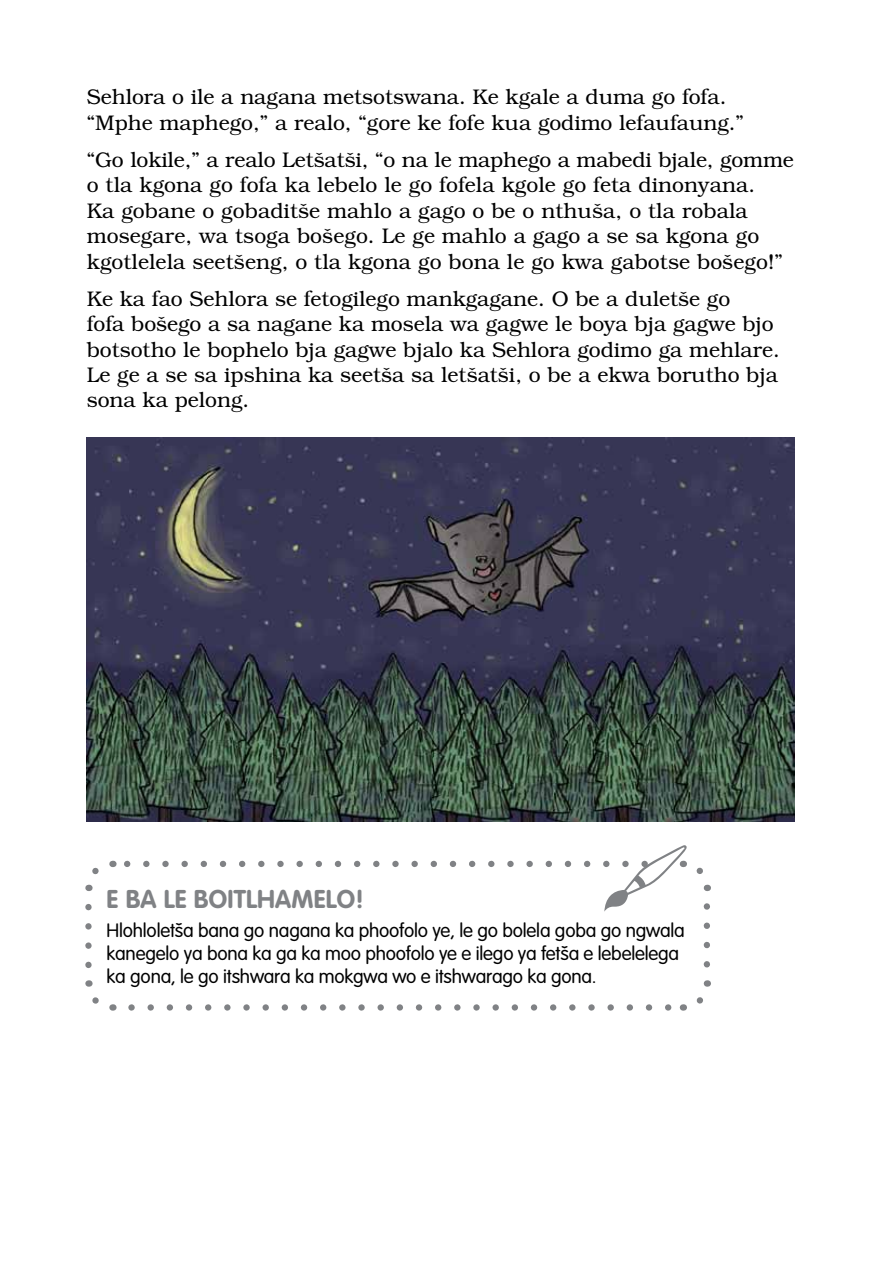
<style>
.page{position:relative;width:893px;height:1263px;background:#fff}
.page>*{position:absolute;margin:0;border:0;box-sizing:border-box;transform-origin:0 0}
.t1{font:700 25.35px "VAG Rounded Std";letter-spacing:.01em;color:#808285}
.t2{font:300 21.15px/25.3px "Bookman Std";color:#000}
.t3{font:300 19.05px/23.2px "VAG Rounded Std";letter-spacing:-.01em;color:#000}
</style>
<div class="page">
<img style="left:87px;top:437px;width:707px;height:385px">
<svg style="left:85px;top:907px;width:7px;height:61px"></svg>
<svg style="left:131px;top:1004px;width:541px;height:7px"></svg>
<svg style="left:85px;top:867px;width:14px;height:24px"></svg>
<svg style="left:87px;top:980px;width:26px;height:31px"></svg>
<svg style="left:696px;top:980px;width:15px;height:24px"></svg>
<svg style="left:124px;top:845px;width:586px;height:119px"></svg>
<p class="t2" style="left:87px;top:85px;width:659px">Sehlora o ile a nagana metsotswana. Ke kgale a duma go fofa. “Mphe maphego,” a realo, “gore ke fofe kua godimo lefaufaung.”</p>
<p class="t2" style="left:87px;top:147px;width:708px">“Go lokile,” a realo Letšatši, “o na le maphego a mabedi bjale, gomme o tla kgona go fofa ka lebelo le go fofela kgole go feta dinonyana.<br>Ka gobane o gobaditše mahlo a gago o be o nthuša, o tla robala mosegare, wa tsoga bošego. Le ge mahlo a gago a se sa kgona go kgotlelela seetšeng, o tla kgona go bona le go kwa gabotse bošego!”</p>
<p class="t2" style="left:87px;top:286px;width:695px">Ke ka fao Sehlora se fetogilego mankgagane. O be a duletše go<br>fofa bošego a sa nagane ka mosela wa gagwe le boya bja gagwe bjo botsotho le bophelo bja gagwe bjalo ka Sehlora godimo ga mehlare.<br>Le ge a se sa ipshina ka seetša sa letšatši, o be a ekwa borutho bja sona ka pelong.</p>
<p class="t1" style="left:107px;top:884px;width:259px">E BA LE BOITLHAMELO!</p>
<p class="t3" style="left:107px;top:919px;width:580px">Hlohloletša bana go nagana ka phoofolo ye, le go bolela goba go ngwala kanegelo ya bona ka ga ka moo phoofolo ye e ilego ya fetša e lebelelega ka gona, le go itshwara ka mokgwa wo e itshwarago ka gona.</p>
</div>
